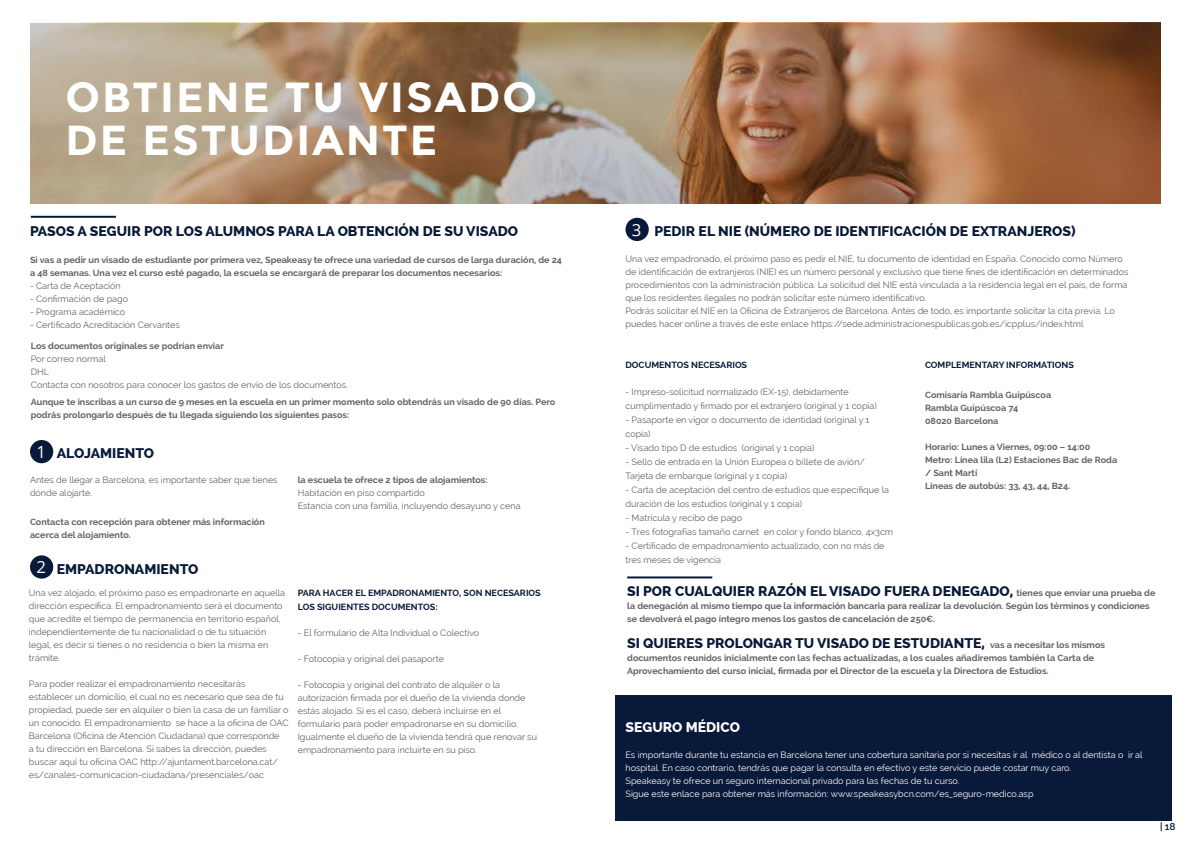
<style>
.page{position:relative;width:1191px;height:842px;background:#fff}
.page>*{position:absolute;margin:0;border:0;box-sizing:border-box;transform-origin:0 0}
.t1{font:700 42px/43px "Montserrat";letter-spacing:.05em;color:#fff}
.t2{font:16.7px "Open Sans";color:#fff}
.t3{font:800 14px "Raleway";color:#091939}
.t4{font:800 14px "Raleway";color:#fff}
.t5{font:600 10px "Raleway";color:#091939}
.t6{font:9px/13px "Raleway";color:#646363}
.t7{font:700 9px/13px "Raleway";color:#646363}
.t8{font:9px/13px "Raleway";color:#fff}
.t9{font:700 9px/14px "Raleway";color:#091939}
.s1{font-family:"Open Sans";font-weight:400;font-size:16.7px;color:#fff}
.s2{font-weight:700;font-size:9px;color:#646363}
</style>
<div class="page">
<div style="left:615px;top:696px;width:556px;height:125px;background:#091939"></div>
<div style="left:30px;top:440px;width:23px;height:23px;background:#091939;border-radius:50%"></div>
<div style="left:30px;top:555px;width:23px;height:24px;background:#091939;border-radius:50%"></div>
<svg style="left:30px;top:23px;width:1131px;height:181px;background:#a37f62"></svg>
<div style="left:625px;top:218px;width:24px;height:23px;background:#091939;border-radius:50%"></div>
<hr style="left:31px;top:216px;width:85px;height:2px;background:#091939">
<hr style="left:627px;top:576px;width:85px;height:2px;background:#091939">
<h1 class="t1" style="left:65px;top:76px;width:473px">OBTIENE TU VISADO<br>DE ESTUDIANTE</h1>
<h3 class="t3" style="left:30px;top:223px;width:489px">PASOS A SEGUIR POR LOS ALUMNOS PARA LA OBTENCIÓN DE SU VISADO</h3>
<p class="t7" style="left:30px;top:254px;width:533px">Si vas a pedir un visado de estudiante por primera vez, Speakeasy te ofrece una variedad de cursos de larga duración, de 24 a 48 semanas. Una vez el curso esté pagado, la escuela se encargará de preparar los documentos necesarios:</p>
<p class="t6" style="left:30px;top:280px;width:92px">- Carta de Aceptación</p>
<p class="t6" style="left:30px;top:293px;width:100px">- Confirmación de pago</p>
<p class="t6" style="left:30px;top:306px;width:97px">- Programa académico</p>
<p class="t6" style="left:30px;top:319px;width:151px">- Certificado Acreditación Cervantes</p>
<p class="t7" style="left:31px;top:340px;width:194px">Los documentos originales se podrían enviar</p>
<p class="t6" style="left:31px;top:353px;width:318px">Por correo normal<br>DHL<br>Contacta con nosotros para conocer los gastos de envío de los documentos.</p>
<p class="t7" style="left:31px;top:396px;width:526px">Aunque te inscribas a un curso de 9 meses en la escuela en un primer momento solo obtendrás un visado de 90 días. Pero podrás prolongarlo después de tu llegada siguiendo los siguientes pasos:</p>
<h2 class="t2" style="left:36px;top:440px;width:11px">1</h2>
<h3 class="t3" style="left:57px;top:445px;width:99px">ALOJAMIENTO</h3>
<p class="t6" style="left:30px;top:473px;width:249px">Antes de llegar a Barcelona, es importante saber que tienes dónde alojarte.</p>
<p class="t7" style="left:30px;top:515px;width:236px">Contacta con recepción para obtener más información acerca del alojamiento.</p>
<h3 class="t3" style="left:36px;top:561px;width:163px"><span class="s1">2</span> EMPADRONAMIENTO</h3>
<p class="t6" style="left:29px;top:586px;width:258px">Una vez alojado, el próximo paso es empadronarte en aquella dirección específica. El empadronamiento será el documento que acredite el tiempo de permanencia en territorio español, independientemente de tu nacionalidad o de tu situación legal, es decir si tienes o no residencia o bien la misma en trámite.</p>
<p class="t6" style="left:29px;top:677px;width:261px">Para poder realizar el empadronamiento necesitarás establecer un domicilio, el cual no es necesario que sea de tu propiedad, puede ser en alquiler o bien la casa de un familiar o un conocido. El empadronamiento se hace a la oficina de OAC Barcelona (Oficina de Atención Ciudadana) que corresponde<br>a tu dirección en Barcelona. Si sabes la dirección, puedes buscar aquí tu oficina OAC http://ajuntament.barcelona.cat/ es/canales-comunicacion-ciudadana/presenciales/oac</p>
<p class="t7" style="left:298px;top:473px;width:191px">la escuela te ofrece 2 tipos de alojamientos:</p>
<p class="t6" style="left:298px;top:486px;width:224px">Habitación en piso compartido<br>Estancia con una familia, incluyendo desayuno y cena</p>
<p class="t9" style="left:298px;top:586px;width:244px">PARA HACER EL EMPADRONAMIENTO, SON NECESARIOS<br>LOS SIGUIENTES DOCUMENTOS:</p>
<p class="t6" style="left:298px;top:626px;width:183px">- El formulario de Alta Individual o Colectivo</p>
<p class="t6" style="left:298px;top:652px;width:148px">- Fotocopia y original del pasaporte</p>
<p class="t6" style="left:298px;top:678px;width:241px">- Fotocopia y original del contrato de alquiler o la autorización firmada por el dueño de la vivienda donde estás alojado. Si es el caso, deberá incluirse en el formulario para poder empadronarse en su domicilio.<br>Igualmente el dueño de la vivienda tendrá que renovar su empadronamiento para incluirte en su piso.</p>
<h3 class="t3" style="left:654px;top:223px;width:422px">PEDIR EL NIE (NÚMERO DE IDENTIFICACIÓN DE EXTRANJEROS)</h3>
<h2 class="t2" style="left:632px;top:218px;width:11px">3</h2>
<p class="t6" style="left:625px;top:252px;width:504px">Una vez empadronado, el próximo paso es pedir el NIE, tu documento de identidad en España. Conocido como Número de identificación de extranjeros (NIE) es un número personal y exclusivo que tiene fines de identificación en determinados procedimientos con la administración pública. La solicitud del NIE está vinculada a la residencia legal en el país, de forma que los residentes ilegales no podrán solicitar este número identificativo.<br>Podrás solicitar el NIE en la Oficina de Extranjeros de Barcelona. Antes de todo, es importante solicitar la cita previa. Lo puedes hacer online a través de este enlace https://sede.administracionespublicas.gob.es/icpplus/index.html</p>
<p class="t9" style="left:625px;top:358px;width:123px">DOCUMENTOS NECESARIOS</p>
<p class="t6" style="left:625px;top:384px;width:253px;line-height:14px">- Impreso-solicitud normalizado (EX-15), debidamente cumplimentado y firmado por el extranjero (original y 1 copia)</p>
<p class="t6" style="left:625px;top:413px;width:245px;line-height:14px">- Pasaporte en vigor o documento de identidad (original y 1 copia)</p>
<p class="t6" style="left:625px;top:441px;width:190px">- Visado tipo D de estudios (original y 1 copia)</p>
<p class="t6" style="left:625px;top:455px;width:241px;line-height:14px">- Sello de entrada en la Unión Europea o billete de avión/<br>Tarjeta de embarque (original y 1 copia)</p>
<p class="t6" style="left:625px;top:483px;width:265px;line-height:14px">- Carta de aceptación del centro de estudios que especifique la duración de los estudios (original y 1 copia)</p>
<p class="t6" style="left:625px;top:511px;width:118px">- Matrícula y recibo de pago</p>
<p class="t6" style="left:625px;top:525px;width:269px">- Tres fotografías tamaño carnet en color y fondo blanco, 4x3cm</p>
<p class="t6" style="left:625px;top:539px;width:261px;line-height:14px">- Certificado de empadronamiento actualizado, con no más de tres meses de vigencia</p>
<p class="t9" style="left:925px;top:358px;width:150px">COMPLEMENTARY INFORMATIONS</p>
<p class="t7" style="left:925px;top:388px;width:128px">Comisaría Rambla Guipúscoa<br>Rambla Guipúscoa 74<br>08020 Barcelona</p>
<p class="t7" style="left:925px;top:440px;width:194px">Horario: Lunes a Viernes, 09:00 – 14:00<br>Metro: Línea lila (L2) Estaciones Bac de Roda / Sant Martí<br>Líneas de autobús: 33, 43, 44, B24.</p>
<h3 class="t3" style="left:627px;top:583px;width:530px">SI POR CUALQUIER RAZÓN EL VISADO FUERA DENEGADO, <span class="s2">tienes que enviar una prueba de</span></h3>
<p class="t7" style="left:627px;top:599px;width:524px">la denegación al mismo tiempo que la información bancaria para realizar la devolución. Según los términos y condiciones se devolverá el pago íntegro menos los gastos de cancelación de 250€.</p>
<h3 class="t3" style="left:627px;top:635px;width:479px">SI QUIERES PROLONGAR TU VISADO DE ESTUDIANTE, <span class="s2">vas a necesitar los mismos</span></h3>
<p class="t7" style="left:627px;top:651px;width:468px">documentos reunidos inicialmente con las fechas actualizadas, a los cuales añadiremos también la Carta de<br>Aprovechamiento del curso inicial, firmada por el Director de la escuela y la Directora de Estudios.</p>
<h3 class="t4" style="left:625px;top:719px;width:116px">SEGURO MÉDICO</h3>
<p class="t8" style="left:625px;top:749px;width:518px">Es importante durante tu estancia en Barcelona tener una cobertura sanitaria por si necesitas ir al médico o al dentista o ir al hospital. En caso contrario, tendrás que pagar la consulta en efectivo y este servicio puede costar muy caro.<br>Speakeasy te ofrece un seguro internacional privado para las fechas de tu curso.<br>Sigue este enlace para obtener más información: www.speakeasybcn.com/es_seguro-medico.asp</p>
<p class="t5" style="left:1160px;top:820px;width:17px">| 18</p>
</div>
